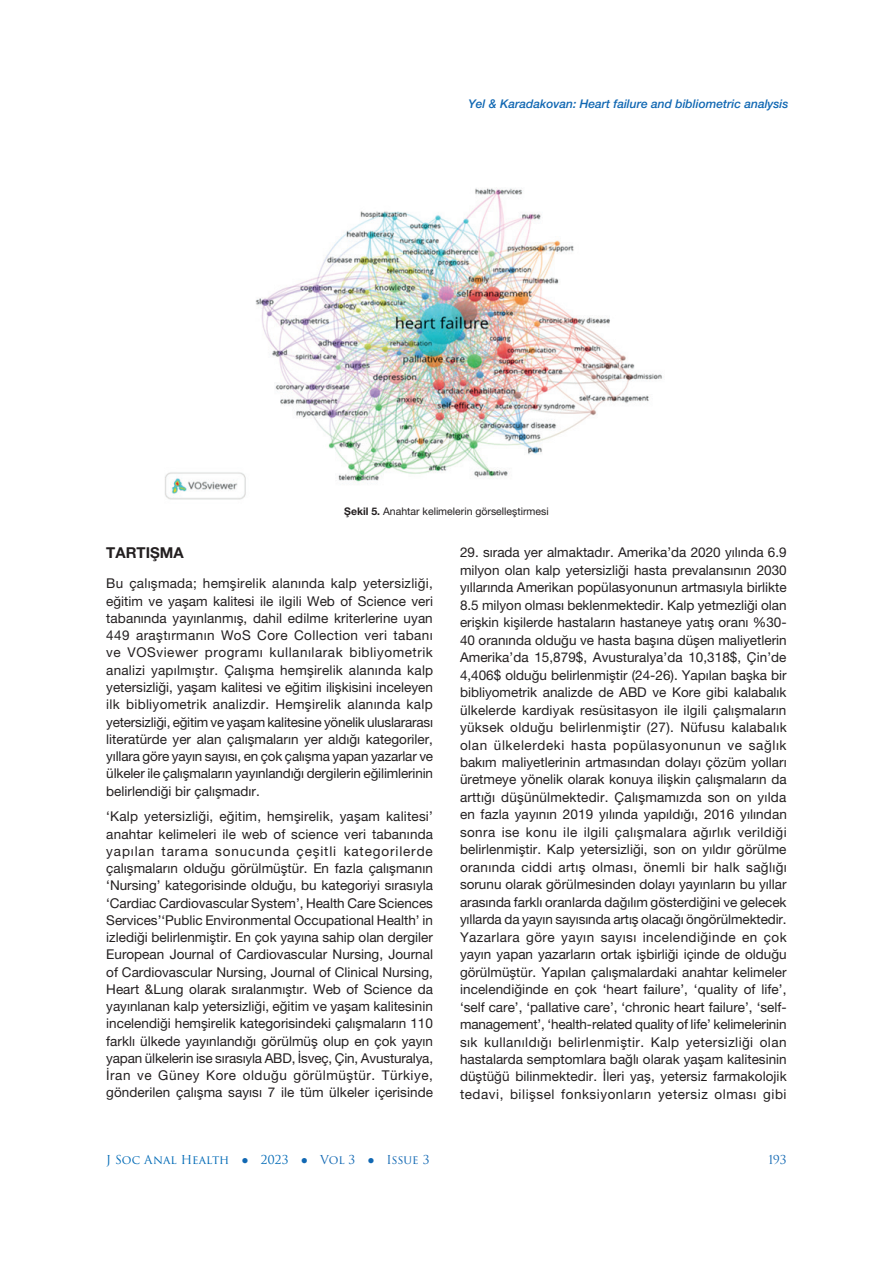
<style>
.page{position:relative;width:893px;height:1263px;background:#fff}
.page>*{position:absolute;margin:0;border:0;box-sizing:border-box;transform-origin:0 0}
.t1{font:15px "Helvetica Neue LT 75 Bd";color:#231f20}
.t2{font:13.5px/17.4px "Helvetica Neue LT 55 Rm";letter-spacing:.005em;color:#231f20;text-align:justify}
.t3{font:12px "Helvetica Neue LT 66 Md It";color:#1168b3}
.t4{font:12px "Trajan Pro 3";color:#016ab6}
.t5{font:12px "Trajan Pro 3";color:#1168b3}
.t6{font:10.5px "Helvetica Neue LT 55 Rm";color:#231f20}
.s1{font-family:"Helvetica Neue LT 75 Bd"}
.s2{font-family:"Sylfaen";color:#1168b3}
.s3{color:#1168b3}
</style>
<div class="page">
<img style="left:165px;top:188px;width:497px;height:312px">
<p class="t3" style="left:468px;top:97px;width:322px">Yel &amp; Karadakovan: Heart failure and bibliometric analysis</p>
<p class="t6" style="left:344px;top:505px;width:206px"><span class="s1">Şekil 5.</span> Anahtar kelimelerin görselleştirmesi</p>
<p class="t1" style="left:106px;top:544px;width:79px">TARTIŞMA</p>
<p class="t2" style="left:106px;top:575px;width:328px">Bu çalışmada; hemşirelik alanında kalp yetersizliği, eğitim ve yaşam kalitesi ile ilgili Web of Science veri tabanında yayınlanmış, dahil edilme kriterlerine uyan 449 araştırmanın WoS Core Collection veri tabanı ve VOSviewer programı kullanılarak bibliyometrik analizi yapılmıştır. Çalışma hemşirelik alanında kalp yetersizliği, yaşam kalitesi ve eğitim ilişkisini inceleyen ilk bibliyometrik analizdir. Hemşirelik alanında kalp yetersizliği, eğitim ve yaşam kalitesine yönelik uluslararası literatürde yer alan çalışmaların yer aldığı kategoriler, yıllara göre yayın sayısı, en çok çalışma yapan yazarlar ve ülkeler ile çalışmaların yayınlandığı dergilerin eğilimlerinin belirlendiği bir çalışmadır.</p>
<p class="t2" style="left:106px;top:807px;width:328px">‘Kalp yetersizliği, eğitim, hemşirelik, yaşam kalitesi’ anahtar kelimeleri ile web of science veri tabanında yapılan tarama sonucunda çeşitli kategorilerde çalışmaların olduğu görülmüştür. En fazla çalışmanın ‘Nursing’ kategorisinde olduğu, bu kategoriyi sırasıyla ‘Cardiac Cardiovascular System’, Health Care Sciences Services’‘Public Environmental Occupational Health’ in izlediği belirlenmiştir. En çok yayına sahip olan dergiler European Journal of Cardiovascular Nursing, Journal of Cardiovascular Nursing, Journal of Clinical Nursing, Heart &amp;Lung olarak sıralanmıştır. Web of Science da yayınlanan kalp yetersizliği, eğitim ve yaşam kalitesinin incelendiği hemşirelik kategorisindeki çalışmaların 110 farklı ülkede yayınlandığı görülmüş olup en çok yayın yapan ülkelerin ise sırasıyla ABD, İsveç, Çin, Avusturalya, İran ve Güney Kore olduğu görülmüştür. Türkiye, gönderilen çalışma sayısı 7 ile tüm ülkeler içerisinde</p>
<p class="t2" style="left:460px;top:543px;width:328px">29. sırada yer almaktadır. Amerika’da 2020 yılında 6.9 milyon olan kalp yetersizliği hasta prevalansının 2030 yıllarında Amerikan popülasyonunun artmasıyla birlikte 8.5 milyon olması beklenmektedir. Kalp yetmezliği olan erişkin kişilerde hastaların hastaneye yatış oranı %30- 40 oranında olduğu ve hasta başına düşen maliyetlerin Amerika’da 15,879$, Avusturalya’da 10,318$, Çin’de 4,406$ olduğu belirlenmiştir (24-26). Yapılan başka bir bibliyometrik analizde de ABD ve Kore gibi kalabalık ülkelerde kardiyak resüsitasyon ile ilgili çalışmaların yüksek olduğu belirlenmiştir (27). Nüfusu kalabalık olan ülkelerdeki hasta popülasyonunun ve sağlık bakım maliyetlerinin artmasından dolayı çözüm yolları üretmeye yönelik olarak konuya ilişkin çalışmaların da arttığı düşünülmektedir. Çalışmamızda son on yılda en fazla yayının 2019 yılında yapıldığı, 2016 yılından sonra ise konu ile ilgili çalışmalara ağırlık verildiği belirlenmiştir. Kalp yetersizliği, son on yıldır görülme oranında ciddi artış olması, önemli bir halk sağlığı sorunu olarak görülmesinden dolayı yayınların bu yıllar arasında farklı oranlarda dağılım gösterdiğini ve gelecek yıllarda da yayın sayısında artış olacağı öngörülmektedir.<br>Yazarlara göre yayın sayısı incelendiğinde en çok yayın yapan yazarların ortak işbirliği içinde de olduğu görülmüştür. Yapılan çalışmalardaki anahtar kelimeler incelendiğinde en çok ‘heart failure’, ‘quality of life’, ‘self care’, ‘pallative care’, ‘chronic heart failure’, ‘self&shy;management’, ‘health-related quality of life’ kelimelerinin sık kullanıldığı belirlenmiştir. Kalp yetersizliği olan hastalarda semptomlara bağlı olarak yaşam kalitesinin düştüğü bilinmektedir. İleri yaş, yetersiz farmakolojik tedavi, bilişsel fonksiyonların yetersiz olması gibi</p>
<p class="t4" style="left:106px;top:1152px;width:325px">J Soc Anal Health <span class="s2">●</span> 2023 <span class="s2">●</span> <span class="s3">Vol 3</span> <span class="s2">●</span> <span class="s3">Issue 3</span></p>
<p class="t5" style="left:768px;top:1152px;width:20px">193</p>
</div>
